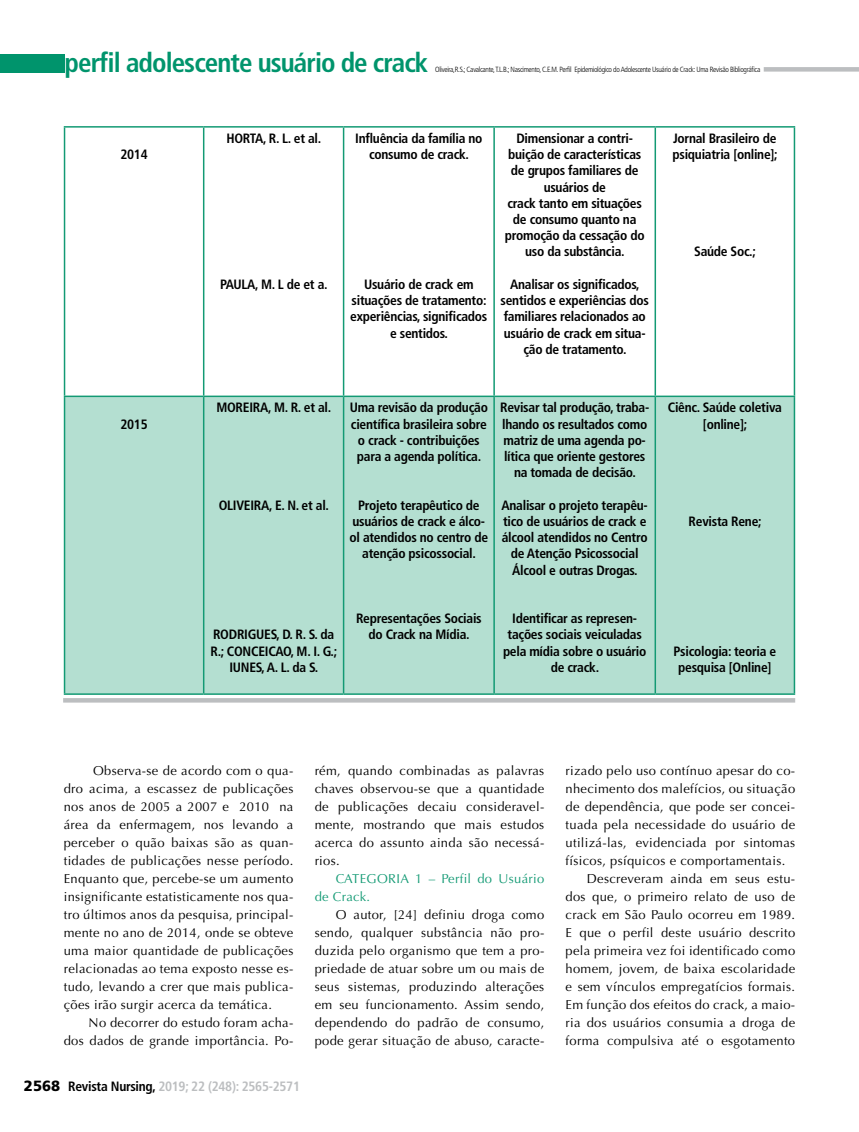
<style>
.page{position:relative;width:859px;height:1132px;background:#fff}
.page>*{position:absolute;margin:0;border:0;box-sizing:border-box;transform-origin:0 0}
.t1{font:700 condensed 27px "Frutiger LT Std";letter-spacing:-.035em;color:#00946c}
.t2{font:700 condensed 13.5px/16.2px "Frutiger LT Std";letter-spacing:-.02em;color:#000;text-align:center}
.t3{font:700 condensed 13.5px "Frutiger LT Std";letter-spacing:-.02em;color:#bcbec0}
.t4{font:12.9px/18px "Optima LT Std";letter-spacing:.025em;color:#000;text-align:justify}
.t5{font:12.9px/18px "Optima LT Std";letter-spacing:.025em;color:#139a74}
.t6{font:300 condensed 7.5px "Frutiger LT Std";letter-spacing:-.04em;color:#000}
.s1{font-weight:900;font-stretch:normal;font-size:14.85px;color:#000}
.s2{color:#000}
</style>
<div class="page">
<div style="left:0;top:54px;width:65px;height:18px;background:#00946c"></div>
<div style="left:764px;top:67px;width:95px;height:5px;background:#bcbec0"></div>
<svg style="left:65px;top:128px;width:729px;height:267px"></svg>
<div style="left:65px;top:397px;width:729px;height:296px;background:#b4dfd1"></div>
<hr style="left:64px;top:126px;width:140px;height:2px;background:#139a74">
<hr style="left:64px;top:128px;width:1px;height:267px;background:#139a74">
<hr style="left:204px;top:126px;width:140px;height:2px;background:#139a74">
<hr style="left:203px;top:128px;width:1px;height:267px;background:#139a74">
<hr style="left:344px;top:126px;width:150px;height:2px;background:#139a74">
<hr style="left:343px;top:128px;width:1px;height:267px;background:#139a74">
<hr style="left:494px;top:126px;width:161px;height:2px;background:#139a74">
<hr style="left:493px;top:128px;width:2px;height:267px;background:#139a74">
<hr style="left:655px;top:126px;width:140px;height:2px;background:#139a74">
<hr style="left:654px;top:128px;width:2px;height:267px;background:#139a74">
<hr style="left:794px;top:128px;width:1px;height:267px;background:#139a74">
<hr style="left:64px;top:395px;width:140px;height:2px;background:#139a74">
<hr style="left:64px;top:397px;width:1px;height:296px;background:#139a74">
<hr style="left:204px;top:395px;width:140px;height:2px;background:#139a74">
<hr style="left:203px;top:397px;width:1px;height:296px;background:#139a74">
<hr style="left:344px;top:395px;width:150px;height:2px;background:#139a74">
<hr style="left:343px;top:397px;width:1px;height:296px;background:#139a74">
<hr style="left:494px;top:395px;width:161px;height:2px;background:#139a74">
<hr style="left:493px;top:397px;width:2px;height:296px;background:#139a74">
<hr style="left:655px;top:395px;width:140px;height:2px;background:#139a74">
<hr style="left:654px;top:397px;width:2px;height:296px;background:#139a74">
<hr style="left:794px;top:397px;width:1px;height:296px;background:#139a74">
<hr style="left:64px;top:693px;width:140px;height:1px;background:#139a74">
<hr style="left:204px;top:693px;width:140px;height:1px;background:#139a74">
<hr style="left:344px;top:693px;width:150px;height:1px;background:#139a74">
<hr style="left:494px;top:693px;width:161px;height:1px;background:#139a74">
<hr style="left:655px;top:693px;width:140px;height:1px;background:#139a74">
<hr style="left:63px;top:698px;width:732px;height:4px;background:#bcbec0">
<h1 class="t1" style="left:65px;top:47px;width:365px">perfil adolescente usuário de crack</h1>
<p class="t6" style="left:435px;top:65px;width:327px">Oliveira,R.S.; Cavalcante, T.L.B.; Nascimento, C.E.M. Perfil Epidemiológico do Adolescente Usuário de Crack: Uma Revisão Bibliográfica</p>
<p class="t2" style="left:120px;top:146px;width:29px">2014</p>
<p class="t2" style="left:120px;top:416px;width:29px">2015</p>
<p class="t2" style="left:226px;top:130px;width:96px">HORTA, R. L. et al.</p>
<p class="t2" style="left:220px;top:276px;width:109px">PAULA, M. L de et a.</p>
<p class="t2" style="left:355px;top:130px;width:129px">Influência da família no consumo de crack.</p>
<p class="t2" style="left:350px;top:276px;width:139px">Usuário de crack em situações de tratamento: experiências, significados e sentidos.</p>
<p class="t2" style="left:505px;top:130px;width:141px">Dimensionar a contri&shy;buição de características de grupos familiares de usuários de<br>crack tanto em situações de consumo quanto na promoção da cessação do uso da substância.</p>
<p class="t2" style="left:501px;top:276px;width:150px">Analisar os significados, sentidos e experiências dos familiares relacionados ao usuário de crack em situa&shy;ção de tratamento.</p>
<p class="t2" style="left:216px;top:399px;width:116px">MOREIRA, M. R. et al.</p>
<p class="t2" style="left:219px;top:497px;width:112px">OLIVEIRA, E. N. et al.</p>
<p class="t2" style="left:210px;top:626px;width:128px">RODRIGUES, D. R. S. da<br>R.; CONCEICAO, M. I. G.;<br>IUNES, A. L. da S.</p>
<p class="t2" style="left:350px;top:399px;width:140px">Uma revisão da produção científica brasileira sobre o crack - contribuições para a agenda política.</p>
<p class="t2" style="left:350px;top:497px;width:140px">Projeto terapêutico de usuários de crack e álco&shy;ol atendidos no centro de atenção psicossocial.</p>
<p class="t2" style="left:356px;top:610px;width:127px">Representações Sociais do Crack na Mídia.</p>
<p class="t2" style="left:500px;top:399px;width:151px">Revisar tal produção, traba&shy;lhando os resultados como matriz de uma agenda po&shy;lítica que oriente gestores na tomada de decisão.</p>
<p class="t2" style="left:502px;top:497px;width:148px">Analisar o projeto terapêu&shy;tico de usuários de crack e álcool atendidos no Centro de Atenção Psicossocial<br>Álcool e outras Drogas.</p>
<p class="t2" style="left:503px;top:610px;width:145px">Identificar as represen&shy;tações sociais veiculadas pela mídia sobre o usuário de crack.</p>
<p class="t2" style="left:672px;top:130px;width:107px;text-align:left">Jornal Brasileiro de psiquiatria [online];</p>
<p class="t2" style="left:694px;top:244px;width:63px">Saúde Soc.;</p>
<p class="t2" style="left:668px;top:399px;width:116px">Ciênc. Saúde coletiva [online];</p>
<p class="t2" style="left:689px;top:513px;width:75px">Revista Rene;</p>
<p class="t2" style="left:673px;top:642px;width:104px">Psicologia: teoria e pesquisa [Online]</p>
<p class="t4" style="left:64px;top:761px;width:231px;text-indent:29px">Observa-se de acordo com o qua&shy;dro acima, a escassez de publicações nos anos de 2005 a 2007 e 2010 na área da enfermagem, nos levando a perceber o quão baixas são as quan&shy;tidades de publicações nesse período.<br>Enquanto que, percebe-se um aumento insignificante estatisticamente nos qua&shy;tro últimos anos da pesquisa, principal&shy;mente no ano de 2014, onde se obteve uma maior quantidade de publicações relacionadas ao tema exposto nesse es&shy;tudo, levando a crer que mais publica&shy;ções irão surgir acerca da temática.</p>
<p class="t4" style="left:64px;top:1013px;width:231px;text-align:right">No decorrer do estudo foram acha-<br>dos dados de grande importância. Po-</p>
<p class="t3" style="left:24px;top:1077px;width:277px"><span class="s1">2568</span> <span class="s2">Revista Nursing,</span> 2019; 22 (248): 2565-2571</p>
<p class="t4" style="left:315px;top:761px;width:231px">rém, quando combinadas as palavras chaves observou-se que a quantidade de publicações decaiu consideravel&shy;mente, mostrando que mais estudos acerca do assunto ainda são necessá&shy;rios.</p>
<p class="t5" style="left:315px;top:869px;width:231px;text-indent:21px">CATEGORIA 1 – Perfil do Usuário de Crack.</p>
<p class="t4" style="left:315px;top:905px;width:231px;text-indent:21px">O autor, [24] definiu droga como sendo, qualquer substância não pro&shy;duzida pelo organismo que tem a pro&shy;priedade de atuar sobre um ou mais de seus sistemas, produzindo alterações em seu funcionamento. Assim sendo, dependendo do padrão de consumo, pode gerar situação de abuso, caracte-</p>
<p class="t4" style="left:566px;top:761px;width:231px">rizado pelo uso contínuo apesar do co-</p>
<p class="t4" style="left:566px;top:779px;width:231px">nhecimento dos malefícios, ou situação</p>
<p class="t4" style="left:566px;top:797px;width:231px">de dependência, que pode ser concei-</p>
<p class="t4" style="left:566px;top:815px;width:231px">tuada pela necessidade do usuário de</p>
<p class="t4" style="left:566px;top:833px;width:231px">utilizá-las, evidenciada por sintomas</p>
<p class="t4" style="left:566px;top:851px;width:221px">físicos, psíquicos e comportamentais.</p>
<p class="t4" style="left:587px;top:869px;width:210px">Descreveram ainda em seus estu-</p>
<p class="t4" style="left:566px;top:887px;width:231px">dos que, o primeiro relato de uso de</p>
<p class="t4" style="left:566px;top:905px;width:231px">crack em São Paulo ocorreu em 1989.</p>
<p class="t4" style="left:566px;top:923px;width:231px">E que o perfil deste usuário descrito</p>
<p class="t4" style="left:566px;top:941px;width:231px">pela primeira vez foi identificado como</p>
<p class="t4" style="left:566px;top:959px;width:231px">homem, jovem, de baixa escolaridade</p>
<p class="t4" style="left:566px;top:977px;width:231px">e sem vínculos empregatícios formais.</p>
<p class="t4" style="left:566px;top:995px;width:231px">Em função dos efeitos do crack, a maio-</p>
<p class="t4" style="left:566px;top:1013px;width:231px">ria dos usuários consumia a droga de</p>
<p class="t4" style="left:566px;top:1031px;width:231px">forma compulsiva até o esgotamento</p>
</div>
